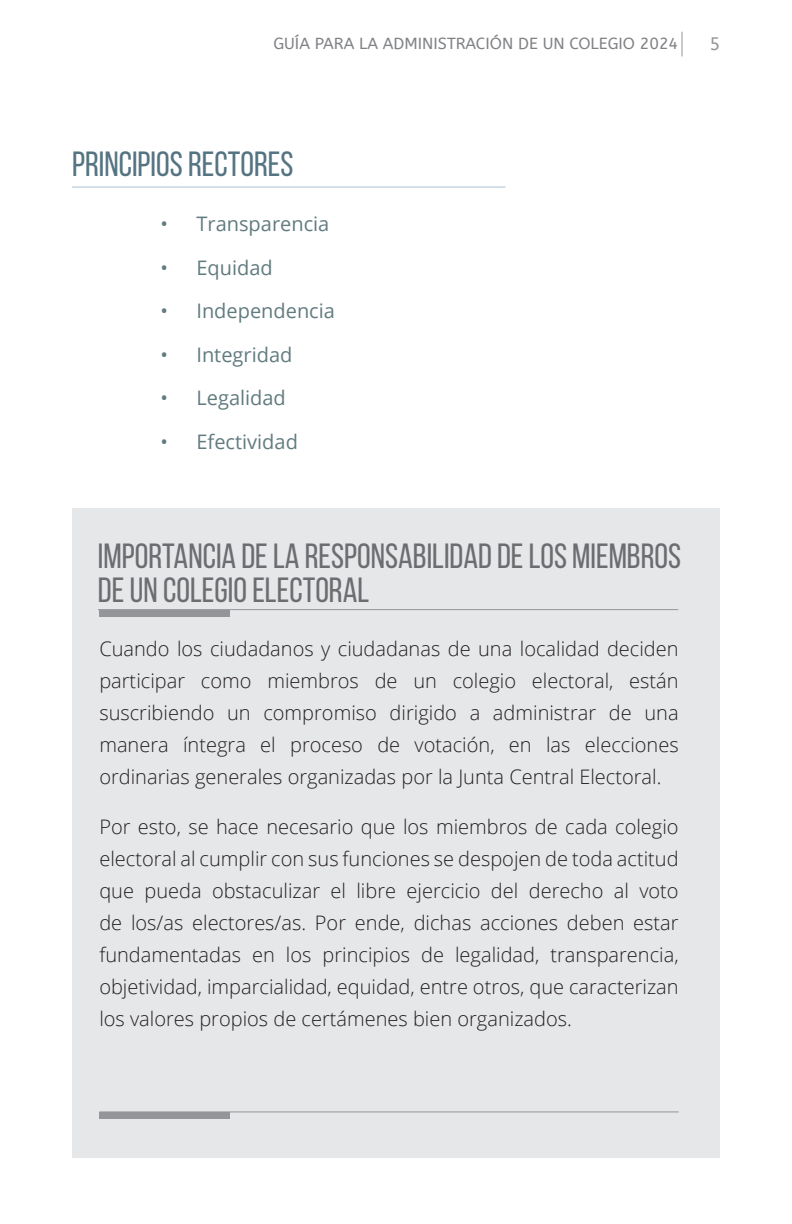
<style>
.page{position:relative;width:792px;height:1224px;background:#fff}
.page>*{position:absolute;margin:0;border:0;box-sizing:border-box;transform-origin:0 0}
.t1{font:35px/34px "Bebas Neue";color:#6c6d70}
.t2{font:35px "Bebas Neue";color:#557482}
.t3{font:300 20px/32px "Open Sans";color:#231f20;text-align:justify}
.t4{font:20px "Open Sans";color:#617b7f}
.t5{font:18px "A Bee Zee";color:#939598}
.t6{font:16px "A Bee Zee";color:#808285}
</style>
<div class="page">
<svg style="left:682px;top:32px;width:1px;height:24px"></svg>
<hr style="left:72px;top:187px;width:433px;height:1px;background:#a8bfd1">
<div style="left:72px;top:508px;width:648px;height:650px;background:#e6e7e9"></div>
<hr style="left:99px;top:1111px;width:580px;height:1px;background:#939598">
<hr style="left:98px;top:609px;width:580px;height:1px;background:#939598">
<div style="left:99px;top:1112px;width:131px;height:7px;background:#939598"></div>
<div style="left:99px;top:610px;width:131px;height:7px;background:#939598"></div>
<p class="t6" style="left:273px;top:34px;width:406px">GUÍA PARA LA ADMINISTRACIÓN DE UN COLEGIO 2024</p>
<p class="t5" style="left:709px;top:33px;width:12px">5</p>
<h1 class="t2" style="left:72px;top:145px;width:223px">PRINCIPIOS RECTORES</h1>
<p class="t4" style="left:160px;top:210px;width:170px">• Transparencia</p>
<p class="t4" style="left:160px;top:254px;width:114px">• Equidad</p>
<p class="t4" style="left:160px;top:297px;width:176px">• Independencia</p>
<p class="t4" style="left:160px;top:341px;width:133px">• Integridad</p>
<p class="t4" style="left:160px;top:384px;width:127px">• Legalidad</p>
<p class="t4" style="left:160px;top:428px;width:139px">• Efectividad</p>
<h1 class="t1" style="left:98px;top:538px;width:585px">IMPORTANCIA DE LA RESPONSABILIDAD DE LOS MIEMBROS<br>DE UN COLEGIO ELECTORAL</h1>
<p class="t3" style="left:99px;top:632px;width:581px">Cuando los ciudadanos y ciudadanas de una localidad deciden participar como miembros de un colegio electoral, están suscribiendo un compromiso dirigido a administrar de una manera íntegra el proceso de votación, en las elecciones ordinarias generales organizadas por la Junta Central Electoral.</p>
<p class="t3" style="left:99px;top:810px;width:581px">Por esto, se hace necesario que los miembros de cada colegio electoral al cumplir con sus funciones se despojen de toda actitud que pueda obstaculizar el libre ejercicio del derecho al voto de los/as electores/as. Por ende, dichas acciones deben estar fundamentadas en los principios de legalidad, transparencia, objetividad, imparcialidad, equidad, entre otros, que caracterizan los valores propios de certámenes bien organizados.</p>
</div>
